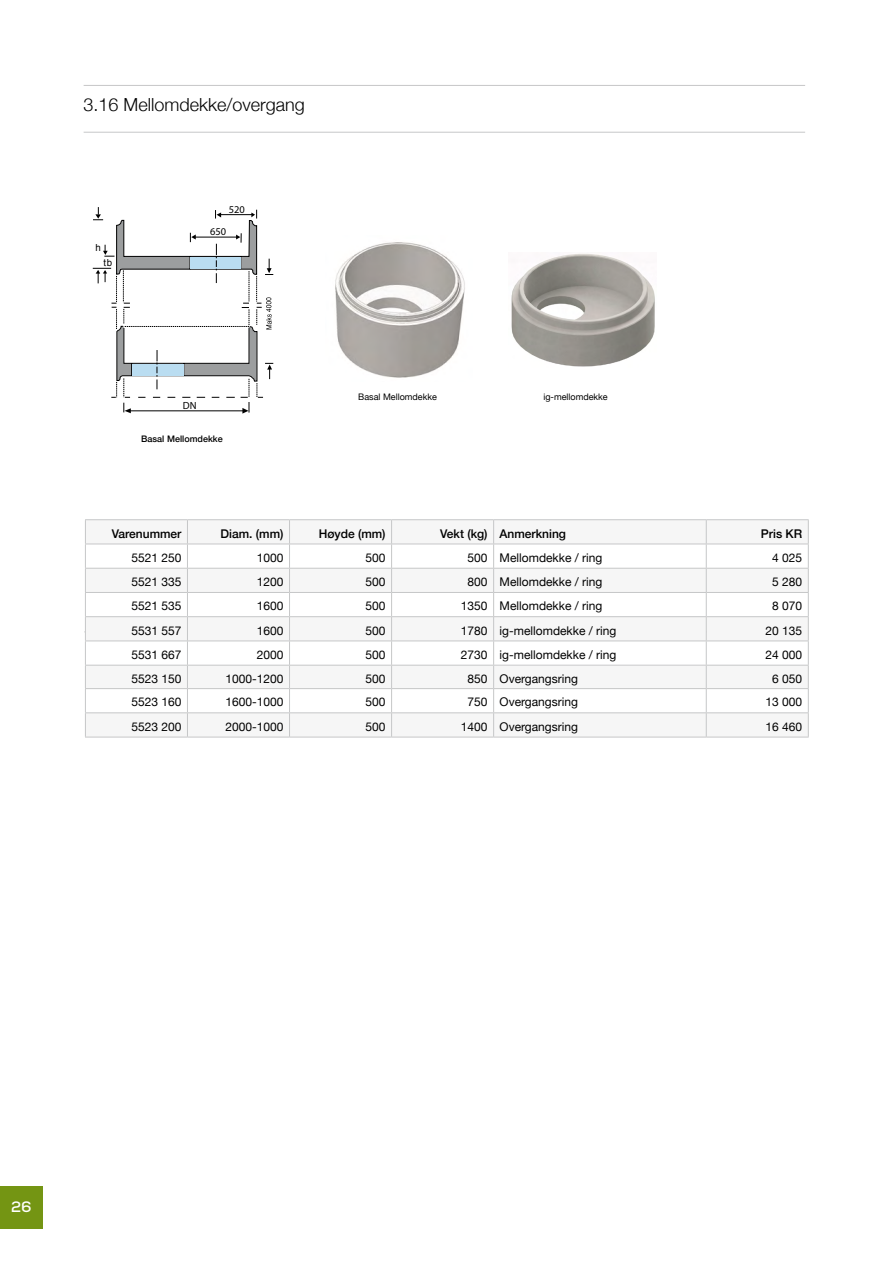
<style>
.page{position:relative;width:893px;height:1263px;background:#fff}
.page>*{position:absolute;margin:0;border:0;box-sizing:border-box;transform-origin:0 0}
.t1{font:300 18px "Helvetica Neue";color:#000}
.t2{font:700 15px "Nexa";color:#fff}
.t3{font:12px "Helvetica Neue";color:#000}
.t4{font:500 12px "Helvetica Neue";color:#000}
.t5{font:10.35px "Myriad Pro";color:#000}
.t6{font:9.75px "Arial";color:#000}
.t7{font:9px "Helvetica Neue";color:#000}
.t8{font:500 9px "Helvetica Neue";color:#000}
</style>
<div class="page">
<div style="left:0;top:1186px;width:43px;height:43px;background:#749513"></div>
<hr style="left:84px;top:85px;width:721px;height:1px;background:#c6c7c8">
<hr style="left:84px;top:631px;width:722px;height:1px;background:#c6c7c8">
<hr style="left:84px;top:132px;width:721px;height:1px;background:#c6c7c8">
<svg style="left:86px;top:520px;width:722px;height:217px;fill:#f6f6f6"></svg>
<div style="left:494px;top:617px;width:212px;height:24px;background:#f6f6f6"></div>
<div style="left:494px;top:641px;width:212px;height:24px;background:#fff"></div>
<hr style="left:85px;top:519px;width:102px;height:1px;background:#c6c7c8">
<hr style="left:187px;top:519px;width:103px;height:1px;background:#c6c7c8">
<hr style="left:290px;top:519px;width:102px;height:1px;background:#c6c7c8">
<hr style="left:392px;top:519px;width:102px;height:1px;background:#c6c7c8">
<hr style="left:494px;top:519px;width:212px;height:1px;background:#c6c7c8">
<hr style="left:706px;top:519px;width:103px;height:1px;background:#c6c7c8">
<hr style="left:85px;top:544px;width:102px;height:1px;background:#c6c7c8">
<hr style="left:187px;top:544px;width:103px;height:1px;background:#c6c7c8">
<hr style="left:290px;top:544px;width:102px;height:1px;background:#c6c7c8">
<hr style="left:392px;top:544px;width:102px;height:1px;background:#c6c7c8">
<hr style="left:494px;top:544px;width:212px;height:1px;background:#c6c7c8">
<hr style="left:706px;top:544px;width:103px;height:1px;background:#c6c7c8">
<hr style="left:85px;top:568px;width:102px;height:1px;background:#c6c7c8">
<hr style="left:187px;top:568px;width:103px;height:1px;background:#c6c7c8">
<hr style="left:290px;top:568px;width:102px;height:1px;background:#c6c7c8">
<hr style="left:392px;top:568px;width:102px;height:1px;background:#c6c7c8">
<hr style="left:494px;top:568px;width:212px;height:1px;background:#c6c7c8">
<hr style="left:706px;top:568px;width:103px;height:1px;background:#c6c7c8">
<hr style="left:85px;top:592px;width:102px;height:1px;background:#c6c7c8">
<hr style="left:187px;top:592px;width:103px;height:1px;background:#c6c7c8">
<hr style="left:290px;top:592px;width:102px;height:1px;background:#c6c7c8">
<hr style="left:392px;top:592px;width:102px;height:1px;background:#c6c7c8">
<hr style="left:494px;top:592px;width:212px;height:1px;background:#c6c7c8">
<hr style="left:706px;top:592px;width:103px;height:1px;background:#c6c7c8">
<hr style="left:85px;top:616px;width:102px;height:1px;background:#c6c7c8">
<hr style="left:187px;top:616px;width:103px;height:1px;background:#c6c7c8">
<hr style="left:290px;top:616px;width:102px;height:1px;background:#c6c7c8">
<hr style="left:392px;top:616px;width:102px;height:1px;background:#c6c7c8">
<hr style="left:706px;top:616px;width:103px;height:1px;background:#c6c7c8">
<hr style="left:85px;top:640px;width:102px;height:1px;background:#c6c7c8">
<hr style="left:187px;top:640px;width:103px;height:1px;background:#c6c7c8">
<hr style="left:290px;top:640px;width:102px;height:1px;background:#c6c7c8">
<hr style="left:392px;top:640px;width:102px;height:1px;background:#c6c7c8">
<hr style="left:706px;top:640px;width:103px;height:1px;background:#c6c7c8">
<hr style="left:85px;top:665px;width:102px;height:1px;background:#c6c7c8">
<hr style="left:187px;top:665px;width:103px;height:1px;background:#c6c7c8">
<hr style="left:290px;top:665px;width:102px;height:1px;background:#c6c7c8">
<hr style="left:392px;top:665px;width:102px;height:1px;background:#c6c7c8">
<hr style="left:494px;top:665px;width:212px;height:1px;background:#c6c7c8">
<hr style="left:706px;top:665px;width:103px;height:1px;background:#c6c7c8">
<hr style="left:85px;top:688px;width:102px;height:1px;background:#c6c7c8">
<hr style="left:187px;top:688px;width:103px;height:1px;background:#c6c7c8">
<hr style="left:290px;top:688px;width:102px;height:1px;background:#c6c7c8">
<hr style="left:392px;top:688px;width:102px;height:1px;background:#c6c7c8">
<hr style="left:494px;top:688px;width:212px;height:1px;background:#c6c7c8">
<hr style="left:706px;top:688px;width:103px;height:1px;background:#c6c7c8">
<hr style="left:85px;top:712px;width:102px;height:1px;background:#c6c7c8">
<svg style="left:85px;top:520px;width:1px;height:217px"></svg>
<hr style="left:187px;top:712px;width:103px;height:1px;background:#c6c7c8">
<svg style="left:187px;top:520px;width:1px;height:217px"></svg>
<hr style="left:290px;top:712px;width:102px;height:1px;background:#c6c7c8">
<svg style="left:289px;top:520px;width:1px;height:217px"></svg>
<hr style="left:392px;top:712px;width:102px;height:1px;background:#c6c7c8">
<svg style="left:391px;top:520px;width:1px;height:217px"></svg>
<hr style="left:494px;top:712px;width:212px;height:1px;background:#c6c7c8">
<hr style="left:706px;top:712px;width:103px;height:1px;background:#c6c7c8">
<svg style="left:808px;top:520px;width:1px;height:217px"></svg>
<hr style="left:85px;top:737px;width:102px;height:1px;background:#c6c7c8">
<hr style="left:187px;top:737px;width:103px;height:1px;background:#c6c7c8">
<hr style="left:290px;top:737px;width:102px;height:1px;background:#c6c7c8">
<hr style="left:392px;top:737px;width:102px;height:1px;background:#c6c7c8">
<hr style="left:494px;top:737px;width:212px;height:1px;background:#c6c7c8">
<hr style="left:706px;top:737px;width:103px;height:1px;background:#c6c7c8">
<svg style="left:493px;top:520px;width:1px;height:217px"></svg>
<hr style="left:494px;top:616px;width:212px;height:1px;background:#c6c7c8">
<svg style="left:706px;top:520px;width:1px;height:217px"></svg>
<hr style="left:494px;top:640px;width:212px;height:1px;background:#c6c7c8">
<svg style="left:93px;top:207px;width:180px;height:207px"></svg>
<img style="left:335px;top:242px;width:130px;height:136px">
<hr style="left:892px;top:0;width:1px;height:1263px;background:#b0d0d3">
<div style="left:875px;top:85px;width:18px;height:141px;background:#fff"></div>
<img style="left:511px;top:253px;width:144px;height:114px">
<h1 class="t1" style="left:84px;top:90px;width:223px">3.16 Mellomdekke/overgang</h1>
<p class="t5" style="left:229px;top:203px;width:18px">520</p>
<p class="t6" style="left:95px;top:241px;width:7px">h</p>
<p class="t6" style="left:103px;top:256px;width:10px">tb</p>
<p class="t5" style="left:210px;top:225px;width:18px">650</p>
<p class="t5" style="left:183px;top:399px;width:15px">DN</p>
<p class="t8" style="left:141px;top:431px;width:83px">Basal Mellomdekke</p>
<p class="t7" style="left:358px;top:390px;width:80px">Basal Mellomdekke</p>
<p class="t7" style="left:543px;top:390px;width:66px">ig-mellomdekke</p>
<p class="t4" style="left:112px;top:524px;width:71px">Varenummer</p>
<p class="t4" style="left:221px;top:524px;width:64px">Diam. (mm)</p>
<p class="t4" style="left:319px;top:524px;width:68px">Høyde (mm)</p>
<p class="t4" style="left:440px;top:524px;width:127px">Vekt (kg) Anmerkning</p>
<p class="t4" style="left:761px;top:524px;width:43px">Pris KR</p>
<p class="t3" style="left:131px;top:549px;width:52px">5521 250</p>
<p class="t3" style="left:257px;top:549px;width:28px">1000</p>
<p class="t3" style="left:366px;top:549px;width:22px">500</p>
<p class="t3" style="left:468px;top:549px;width:136px">500 Mellomdekke / ring</p>
<p class="t3" style="left:772px;top:549px;width:32px">4 025</p>
<p class="t3" style="left:131px;top:573px;width:52px">5521 335</p>
<p class="t3" style="left:257px;top:573px;width:28px">1200</p>
<p class="t3" style="left:366px;top:573px;width:22px">500</p>
<p class="t3" style="left:468px;top:573px;width:136px">800 Mellomdekke / ring</p>
<p class="t3" style="left:772px;top:573px;width:32px">5 280</p>
<p class="t3" style="left:131px;top:597px;width:52px">5521 535</p>
<p class="t3" style="left:257px;top:597px;width:28px">1600</p>
<p class="t3" style="left:366px;top:597px;width:22px">500</p>
<p class="t3" style="left:461px;top:597px;width:143px">1350 Mellomdekke / ring</p>
<p class="t3" style="left:772px;top:597px;width:32px">8 070</p>
<p class="t3" style="left:131px;top:622px;width:52px">5531 557</p>
<p class="t3" style="left:257px;top:622px;width:28px">1600</p>
<p class="t3" style="left:366px;top:622px;width:22px">500</p>
<p class="t3" style="left:461px;top:622px;width:157px">1780 ig-mellomdekke / ring</p>
<p class="t3" style="left:766px;top:622px;width:38px">20 135</p>
<p class="t3" style="left:131px;top:646px;width:52px">5531 667</p>
<p class="t3" style="left:257px;top:646px;width:28px">2000</p>
<p class="t3" style="left:366px;top:646px;width:22px">500</p>
<p class="t3" style="left:461px;top:646px;width:157px">2730 ig-mellomdekke / ring</p>
<p class="t3" style="left:766px;top:646px;width:38px">24 000</p>
<p class="t3" style="left:131px;top:670px;width:52px">5523 150</p>
<p class="t3" style="left:225px;top:670px;width:60px">1000-1200</p>
<p class="t3" style="left:366px;top:670px;width:22px">500</p>
<p class="t3" style="left:468px;top:670px;width:112px">850 Overgangsring</p>
<p class="t3" style="left:772px;top:670px;width:32px">6 050</p>
<p class="t3" style="left:131px;top:693px;width:52px">5523 160</p>
<p class="t3" style="left:225px;top:693px;width:60px">1600-1000</p>
<p class="t3" style="left:366px;top:693px;width:22px">500</p>
<p class="t3" style="left:468px;top:693px;width:112px">750 Overgangsring</p>
<p class="t3" style="left:766px;top:693px;width:38px">13 000</p>
<p class="t3" style="left:131px;top:718px;width:52px">5523 200</p>
<p class="t3" style="left:225px;top:718px;width:60px">2000-1000</p>
<p class="t3" style="left:366px;top:718px;width:22px">500</p>
<p class="t3" style="left:461px;top:718px;width:119px">1400 Overgangsring</p>
<p class="t3" style="left:766px;top:718px;width:38px">16 460</p>
<p class="t2" style="left:11px;top:1197px;width:22px">26</p>
</div>
